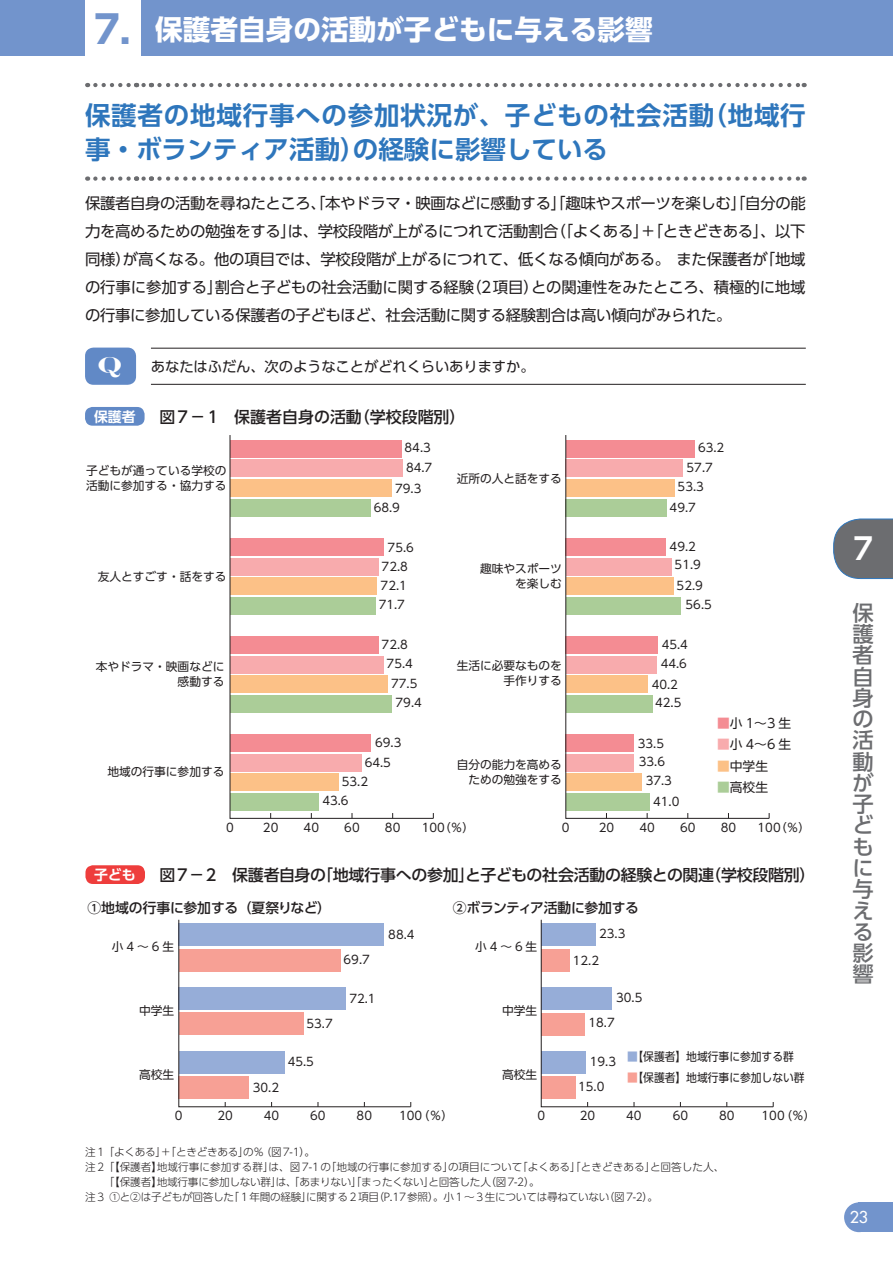
<style>
.page{position:relative;width:893px;height:1263px;background:#fff}
.page>*{position:absolute;margin:0;border:0;box-sizing:border-box;transform-origin:0 0}
._02_キャッチ{font:700 38.25px "UD Shin Go Pro";color:#7294cc}
._01_タイトル{font:700 29.7px "UD Shin Go Pro De";color:#fff}
._02_キャッチ-2{font:700 27.6px "UD Shin Go Pro";color:#fff}
._02_キャッチ-3{font:700 25.5px/34px "UD Shin Go Pro De";letter-spacing:.03em;color:#2e76bc}
.t1{font:700 23.4px "Engravers";color:#fff}
._01_タイトル-2{font:500 21.3px/21.3px "UD Shin Go Pro";color:#6c6d70;text-align:justify}
._05_図タイトル{font:500 15.9px "UD Shin Go Pro";letter-spacing:-.01em;color:#231f20}
.t2{font:500 15.9px "Futura Std";color:#fff}
._03_解説{font:15.45px/27.9px "UD Shin Go Pro";letter-spacing:-.025em;color:#231f20;text-align:justify}
._04_Q設問文{font:14.4px "UD Shin Go Pro";letter-spacing:-.01em;color:#231f20}
.t3{font:500 13.8px "UD Shin Go Pro";letter-spacing:-.005em;color:#231f20}
.t4{font:500 13.8px "UD Shin Go Pro";letter-spacing:-.025em;color:#231f20}
.t5{font:700 13.8px "UD Shin Go Pro De";color:#fff}
.t6{font:12.75px "UD Shin Go Pro";color:#231f20}
.t7{font:11.7px/14.9px "UD Shin Go Pro";color:#231f20}
.t8{font:11.7px "UD Shin Go Pro";color:#231f20;scale:.92 1}
._06_注{font:300 10.65px "UD Shin Go Pro";letter-spacing:-.025em;color:#231f20}
._06_注-2{font:300 10.65px "UD Shin Go Pro";color:#231f20}
.s1{color:#f48c93}
.s2{color:#f8abad}
.s3{color:#fcc187}
.s4{color:#abcd98}
.s5{color:#96add8}
.s6{color:#f7a095}
</style>
<div class="page">
<div style="left:0;top:0;width:893px;height:55px;background:#7294cc"></div>
<div style="left:85px;top:0;width:55px;height:62px;background:#fff"></div>
<svg style="left:833px;top:519px;width:60px;height:60px;background:#75797e"></svg>
<div style="left:859px;top:1202px;width:34px;height:30px;background:#7294cc"></div>
<div style="left:844px;top:1202px;width:30px;height:30px;background:#7294cc;border-radius:50%"></div>
<svg style="left:230px;top:435px;width:204px;height:384px"></svg>
<svg style="left:565px;top:435px;width:204px;height:384px"></svg>
<svg style="left:178px;top:919px;width:233px;height:188px"></svg>
<svg style="left:541px;top:919px;width:233px;height:188px"></svg>
<svg style="left:88px;top:83px;width:7px;height:4px"></svg>
<svg style="left:137px;top:83px;width:7px;height:4px"></svg>
<svg style="left:88px;top:176px;width:7px;height:5px"></svg>
<svg style="left:137px;top:176px;width:7px;height:5px"></svg>
<svg style="left:95px;top:83px;width:42px;height:4px"></svg>
<svg style="left:144px;top:83px;width:8px;height:4px"></svg>
<svg style="left:159px;top:83px;width:646px;height:4px"></svg>
<svg style="left:95px;top:176px;width:42px;height:5px"></svg>
<svg style="left:144px;top:176px;width:8px;height:5px"></svg>
<svg style="left:159px;top:176px;width:646px;height:5px"></svg>
<hr style="left:151px;top:348px;width:655px;height:1px;background:#231f20">
<hr style="left:151px;top:384px;width:655px;height:1px;background:#231f20">
<div style="left:85px;top:348px;width:51px;height:37px;background:#6189c6;border-radius:9px"></div>
<div style="left:85px;top:407px;width:60px;height:19px;background:#6189c6;border-radius:8px"></div>
<div style="left:85px;top:865px;width:60px;height:19px;background:#ee3d3c;border-radius:8px"></div>
<p class="_02_キャッチ" style="left:94px;top:-1px;width:38px">7.</p>
<p class="_02_キャッチ-2" style="left:155px;top:7px;width:499px">保護者自身の活動が子どもに与える影響</p>
<p class="_02_キャッチ-3" style="left:85px;top:97px;width:722px">保護者の地域行事への参加状況が、子どもの社会活動（地域行事・ボランティア活動）の経験に影響している</p>
<p class="_03_解説" style="left:85px;top:189px;width:722px">保護者自身の活動を尋ねたところ、「本やドラマ・映画などに感動する」「趣味やスポーツを楽しむ」「自分の能力を高めるための勉強をする」は、学校段階が上がるにつれて活動割合（「よくある」＋「ときどきある」、以下同様）が高くなる。他の項目では、学校段階が上がるにつれて、低くなる傾向がある。 また保護者が「地域の行事に参加する」割合と子どもの社会活動に関する経験（2項目）との関連性をみたところ、積極的に地域の行事に参加している保護者の子どもほど、社会活動に関する経験割合は高い傾向がみられた。</p>
<p class="t1" style="left:97px;top:351px;width:28px">Q</p>
<p class="_04_Q設問文" style="left:151px;top:355px;width:385px">あなたはふだん、次のようなことがどれくらいありますか。</p>
<p class="t5" style="left:94px;top:405px;width:43px">保護者</p>
<p class="_05_図タイトル" style="left:159px;top:404px;width:308px">図7−1　保護者自身の活動（学校段階別）</p>
<p class="t7" style="left:86px;top:462px;width:142px">子どもが通っている学校の活動に参加する・協力する</p>
<p class="t7" style="left:98px;top:569px;width:130px">友人とすごす・話をする</p>
<p class="t7" style="left:96px;top:658px;width:130px;text-align:right">本やドラマ・映画などに感動する</p>
<p class="t7" style="left:107px;top:764px;width:118px">地域の行事に参加する</p>
<p class="t7" style="left:405px;top:440px;width:28px">84.3</p>
<p class="t7" style="left:374px;top:478px;width:49px;line-height:19.5px;text-indent:21px">79.3<br>68.9</p>
<p class="t7" style="left:379px;top:537px;width:37px;line-height:19.2px;text-indent:9px">75.6<br>72.8<br>72.1<br>71.7</p>
<p class="t7" style="left:382px;top:635px;width:33px;line-height:18.5px;text-align:center">72.8<br>75.4</p>
<p class="t7" style="left:391px;top:673px;width:32px;line-height:19px;text-align:center">77.5<br>79.4</p>
<p class="t7" style="left:375px;top:735px;width:28px">69.3</p>
<p class="t7" style="left:365px;top:755px;width:28px">64.5</p>
<p class="t7" style="left:342px;top:774px;width:28px">53.2</p>
<p class="t7" style="left:322px;top:793px;width:28px">43.6</p>
<p class="t7" style="left:406px;top:460px;width:28px">84.7</p>
<p class="t7" style="left:457px;top:471px;width:107px">近所の人と話をする</p>
<p class="t7" style="left:480px;top:561px;width:83px;text-align:right">趣味やスポーツを楽しむ</p>
<p class="t7" style="left:457px;top:658px;width:107px;text-align:right">生活に必要なものを手作りする</p>
<p class="t7" style="left:457px;top:756px;width:107px;text-align:right">自分の能力を高めるための勉強をする</p>
<p class="t7" style="left:687px;top:438px;width:39px;line-height:20.1px;text-indent:11px">63.2<br>57.7</p>
<p class="t7" style="left:678px;top:479px;width:28px">53.3</p>
<p class="t7" style="left:670px;top:499px;width:28px">49.7</p>
<p class="t7" style="left:670px;top:536px;width:33px;line-height:18.5px;text-align:center">49.2<br>51.9</p>
<p class="t7" style="left:686px;top:576px;width:28px;line-height:18.5px;text-indent:-9px">52.9<br>56.5</p>
<p class="t7" style="left:661px;top:634px;width:29px;line-height:19px">45.4<br>44.6</p>
<p class="t7" style="left:652px;top:675px;width:31px;line-height:18.5px">40.2<br>42.5</p>
<p class="t7" style="left:638px;top:735px;width:28px">33.5</p>
<p class="t7" style="left:639px;top:754px;width:28px">33.6</p>
<p class="t7" style="left:646px;top:773px;width:28px">37.3</p>
<p class="t7" style="left:653px;top:794px;width:28px">41.0</p>
<p class="t6" style="left:717px;top:713px;width:76px"><span class="s1">■</span>小 1～3 生</p>
<p class="t6" style="left:717px;top:734px;width:76px"><span class="s2">■</span>小 4～6 生</p>
<p class="t6" style="left:717px;top:755px;width:53px"><span class="s3">■</span>中学生</p>
<p class="t6" style="left:717px;top:777px;width:53px"><span class="s4">■</span>高校生</p>
<p class="t7" style="left:226px;top:820px;width:9px">0</p>
<p class="t7" style="left:263px;top:820px;width:17px">20</p>
<p class="t7" style="left:304px;top:820px;width:17px">40</p>
<p class="t7" style="left:344px;top:820px;width:17px">60</p>
<p class="t7" style="left:385px;top:820px;width:17px">80</p>
<p class="t7" style="left:422px;top:820px;width:54px">100（％）</p>
<p class="t7" style="left:562px;top:820px;width:9px">0</p>
<p class="t7" style="left:599px;top:820px;width:17px">20</p>
<p class="t7" style="left:639px;top:820px;width:17px">40</p>
<p class="t7" style="left:680px;top:820px;width:17px">60</p>
<p class="t7" style="left:721px;top:820px;width:17px">80</p>
<p class="t7" style="left:758px;top:820px;width:54px">100（％）</p>
<p class="t5" style="left:94px;top:864px;width:43px">子ども</p>
<p class="_05_図タイトル" style="left:160px;top:862px;width:657px">図7−2　保護者自身の「地域行事への参加」と子どもの社会活動の経験との関連（学校段階別）</p>
<p class="t7" style="left:363px;top:866px;width:28px">84.3</p>
<p class="t7" style="left:417px;top:866px;width:28px">84.7</p>
<p class="t7" style="left:471px;top:866px;width:28px">79.3</p>
<p class="t7" style="left:525px;top:866px;width:28px">68.9</p>
<p class="t7" style="left:471px;top:907px;width:28px">77.5</p>
<p class="t7" style="left:525px;top:907px;width:28px">79.4</p>
<p class="t7" style="left:625px;top:866px;width:28px">63.2</p>
<p class="t7" style="left:679px;top:866px;width:28px">57.7</p>
<p class="t7" style="left:733px;top:866px;width:28px">53.3</p>
<p class="t7" style="left:787px;top:866px;width:28px">49.7</p>
<p class="t7" style="left:625px;top:907px;width:28px">45.4</p>
<p class="t3" style="left:87px;top:896px;width:245px">①地域の行事に参加する（夏祭りなど）</p>
<p class="t4" style="left:453px;top:896px;width:188px">②ボランティア活動に参加する</p>
<p class="t7" style="left:112px;top:939px;width:64px">小4～6生</p>
<p class="t7" style="left:599px;top:926px;width:28px">23.3</p>
<p class="t7" style="left:475px;top:939px;width:64px">小4～6生</p>
<p class="t7" style="left:139px;top:1003px;width:37px">中学生</p>
<p class="t7" style="left:139px;top:1066px;width:37px">高校生</p>
<p class="t7" style="left:253px;top:1079px;width:28px">30.2</p>
<p class="t7" style="left:306px;top:1016px;width:28px">53.7</p>
<p class="t7" style="left:288px;top:1053px;width:28px">45.5</p>
<p class="t7" style="left:344px;top:952px;width:28px">69.7</p>
<p class="t7" style="left:349px;top:991px;width:28px">72.1</p>
<p class="t7" style="left:502px;top:1003px;width:37px">中学生</p>
<p class="t7" style="left:502px;top:1066px;width:37px">高校生</p>
<p class="t7" style="left:573px;top:952px;width:28px">12.2</p>
<p class="t7" style="left:616px;top:990px;width:28px">30.5</p>
<p class="t7" style="left:588px;top:1015px;width:28px">18.7</p>
<p class="t7" style="left:578px;top:1048px;width:39px;line-height:25.3px;text-indent:12px">19.3<br>15.0</p>
<p class="t8" style="left:627px;top:1047px;width:183px"><span class="s5">■</span>【保護者】地域行事に参加する群</p>
<p class="t8" style="left:627px;top:1068px;width:194px"><span class="s6">■</span>【保護者】地域行事に参加しない群</p>
<p class="t7" style="left:175px;top:1108px;width:9px">0</p>
<p class="t7" style="left:217px;top:1108px;width:17px">20</p>
<p class="t7" style="left:264px;top:1108px;width:17px">40</p>
<p class="t7" style="left:310px;top:1108px;width:17px">60</p>
<p class="t7" style="left:357px;top:1108px;width:17px">80</p>
<p class="t7" style="left:399px;top:1108px;width:55px">100（％）</p>
<p class="t7" style="left:537px;top:1108px;width:9px">0</p>
<p class="t7" style="left:580px;top:1108px;width:17px">20</p>
<p class="t7" style="left:626px;top:1108px;width:17px">40</p>
<p class="t7" style="left:673px;top:1108px;width:17px">60</p>
<p class="t7" style="left:719px;top:1108px;width:17px">80</p>
<p class="t7" style="left:762px;top:1108px;width:55px">100（％）</p>
<p class="_06_注" style="left:85px;top:1144px;width:232px">注１ 「よくある」＋「ときどきある」の％（図7-1）。</p>
<p class="_06_注-2" style="left:85px;top:1159px;width:641px">注２ 「【保護者】地域行事に参加する群」は、図7-1の「地域の行事に参加する」の項目について「よくある」「ときどきある」と回答した人、</p>
<p class="_06_注" style="left:104px;top:1173px;width:437px">「【保護者】地域行事に参加しない群」は、「あまりない」「まったくない」と回答した人（図7-2）。</p>
<p class="_06_注" style="left:85px;top:1188px;width:575px">注３ ①と②は子どもが回答した「１年間の経験」に関する２項目（P.17参照）。小１～３生については尋ねていない（図7-2）。</p>
<p class="t7" style="left:458px;top:1163px;width:28px">88.4</p>
<p class="t7" style="left:512px;top:1163px;width:28px">72.1</p>
<p class="t7" style="left:566px;top:1163px;width:28px">45.5</p>
<p class="t7" style="left:458px;top:1183px;width:28px">69.7</p>
<p class="t7" style="left:512px;top:1183px;width:28px">53.7</p>
<p class="t7" style="left:566px;top:1183px;width:28px">30.2</p>
<p class="t7" style="left:662px;top:1163px;width:28px">23.3</p>
<p class="_01_タイトル" style="left:853px;top:524px;width:21px">7</p>
<p class="_01_タイトル-2" style="left:853px;top:601px;width:23px">保護者自身の活動が子どもに与える影響</p>
<h3 class="t2" style="left:850px;top:1208px;width:20px">23</h3>
</div>
